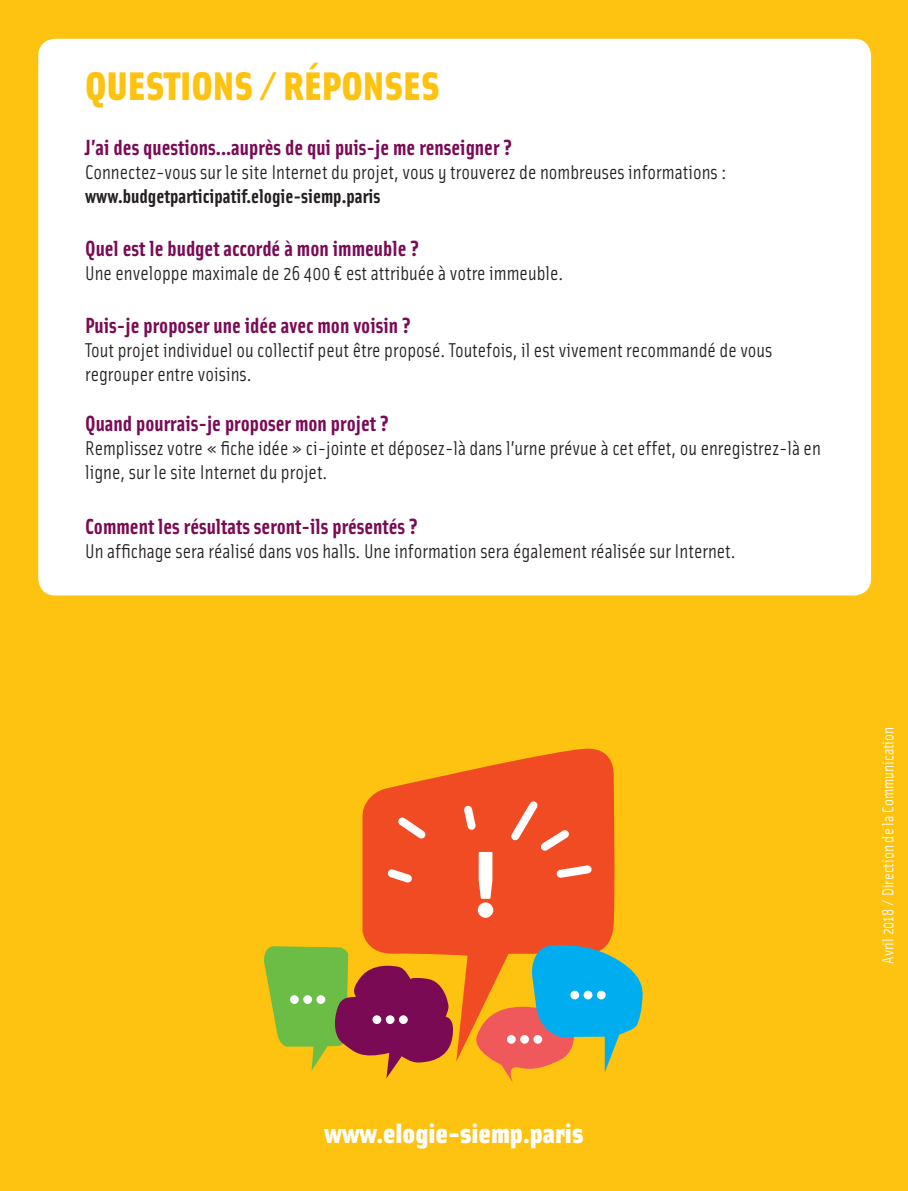
<style>
.page{position:relative;width:908px;height:1191px;background:#fff}
.page>*{position:absolute;margin:0;border:0;box-sizing:border-box;transform-origin:0 0}
.t1{font:800 103.2px "Conduit ITC";color:#fff}
.t2{font:800 58.6px "Conduit ITC";color:#fff}
.t3{font:900 40px "Solex";color:#fec210}
.t4{font:900 28px "Solex";color:#fff}
.t5{font:700 22px "Solex";color:#7a0a54}
.t6{font:20px/24px "Solex";color:#231f20}
.t7{font:700 20px "Solex";color:#231f20}
.t8{font:16px "Solex";color:#fff}
</style>
<div class="page">
<div style="left:0;top:0;width:907px;height:1191px;background:#fec210"></div>
<div style="left:38px;top:39px;width:832px;height:556px;background:#fff;border-radius:17px"></div>
<svg style="left:362px;top:748px;width:253px;height:313px;fill:#f04b22"></svg>
<svg style="left:381px;top:794px;width:215px;height:94px"></svg>
<svg style="left:264px;top:946px;width:192px;height:132px"></svg>
<svg style="left:471px;top:944px;width:172px;height:139px"></svg>
<p class="t3" style="left:85px;top:58px;width:356px">QUESTIONS / RÉPONSES</p>
<p class="t5" style="left:85px;top:133px;width:428px">J’ai des questions...auprès de qui puis-je me renseigner ?</p>
<p class="t6" style="left:85px;top:159px;width:642px">Connectez-vous sur le site Internet du projet, vous y trouverez de nombreuses informations :</p>
<p class="t7" style="left:85px;top:183px;width:297px">www.budgetparticipatif.elogie-siemp.paris</p>
<p class="t5" style="left:85px;top:234px;width:335px">Quel est le budget accordé à mon immeuble ?</p>
<p class="t6" style="left:85px;top:260px;width:479px">Une enveloppe maximale de 26 400 € est attribuée à votre immeuble.</p>
<p class="t5" style="left:85px;top:310px;width:327px">Puis-je proposer une idée avec mon voisin ?</p>
<p class="t6" style="left:85px;top:337px;width:688px">Tout projet individuel ou collectif peut être proposé. Toutefois, il est vivement recommandé de vous regrouper entre voisins.</p>
<p class="t5" style="left:85px;top:409px;width:305px">Quand pourrais-je proposer mon projet ?</p>
<p class="t6" style="left:85px;top:435px;width:737px">Remplissez votre « fiche idée » ci-jointe et déposez-là dans l’urne prévue à cet effet, ou enregistrez-là en ligne, sur le site Internet du projet.</p>
<p class="t5" style="left:85px;top:512px;width:334px">Comment les résultats seront-ils présentés ?</p>
<p class="t6" style="left:85px;top:538px;width:651px">Un affichage sera réalisé dans vos halls. Une information sera également réalisée sur Internet.</p>
<h2 class="t2" style="left:288px;top:959px;width:124px">... ...</h2>
<h1 class="t1" style="left:472px;top:822px;width:28px">!</h1>
<h2 class="t2" style="left:504px;top:989px;width:41px">...</h2>
<h2 class="t2" style="left:568px;top:945px;width:41px">...</h2>
<p class="t4" style="left:324px;top:1113px;width:260px">www.elogie-siemp.paris</p>
<p class="t8" style="left:877px;top:963px;width:238px;rotate:-90deg">Avril 2018 / Direction de la Communication</p>
</div>
